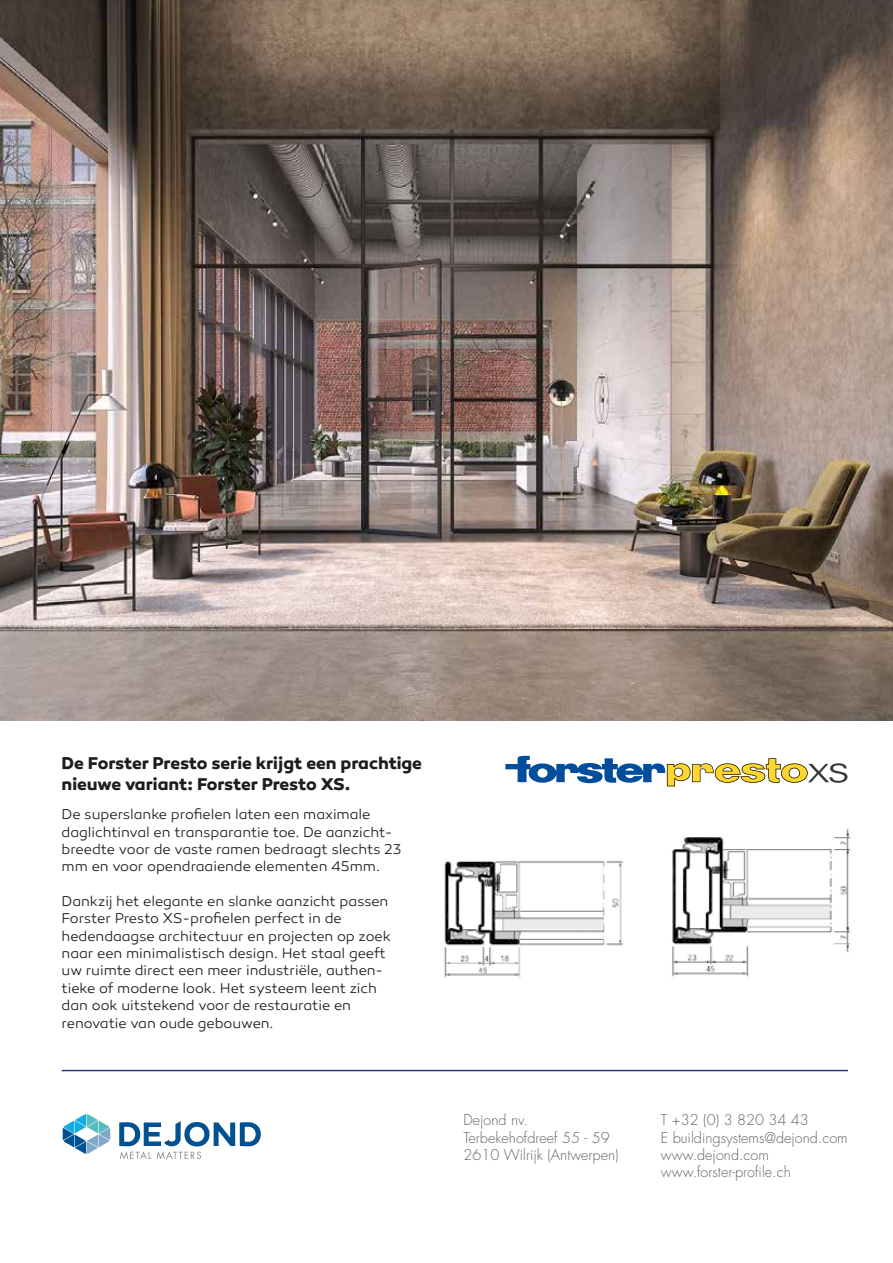
<style>
.page{position:relative;width:893px;height:1263px;background:#fff}
.page>*{position:absolute;margin:0;border:0;box-sizing:border-box;transform-origin:0 0}
.t1{font:700 17.4px/20.9px "Canaro";letter-spacing:-.005em;color:#1d1d1b}
.t2{font:300 14.4px/17.4px "Canaro";letter-spacing:-.005em;color:#1d1d1b}
.t3{font:300 14.4px/17.4px "Futura";color:#646463}
</style>
<div class="page">
<img style="left:0;top:0;width:893px;height:720px">
<img style="left:444px;top:828px;width:407px;height:150px">
<svg style="left:505px;top:756px;width:342px;height:30px"></svg>
<hr style="left:62px;top:1070px;width:786px;height:1px;background:#283583">
<svg style="left:63px;top:1114px;width:47px;height:40px"></svg>
<svg style="left:119px;top:1121px;width:142px;height:38px"></svg>
<p class="t1" style="left:62px;top:753px;width:362px">De Forster Presto serie krijgt een prachtige nieuwe variant: Forster Presto XS.</p>
<p class="t2" style="left:62px;top:806px;width:341px">De superslanke profielen laten een maximale daglichtinval en transparantie toe. De aanzicht&shy;breedte voor de vaste ramen bedraagt slechts 23 mm en voor opendraaiende elementen 45mm.</p>
<p class="t2" style="left:62px;top:893px;width:331px">Dankzij het elegante en slanke aanzicht passen Forster Presto XS-profielen perfect in de hedendaagse architectuur en projecten op zoek naar een minimalistisch design. Het staal geeft uw ruimte direct een meer industriële, authen&shy;tieke of moderne look. Het systeem leent zich dan ook uitstekend voor de restauratie en renovatie van oude gebouwen.</p>
<p class="t3" style="left:463px;top:1112px;width:157px">Dejond nv.<br>Terbekehofdreef 55 - 59<br>2610 Wilrijk (Antwerpen)</p>
<p class="t3" style="left:661px;top:1112px;width:188px">T +32 (0) 3 820 34 43<br>E buildingsystems@dejond.com www.dejond.com www.forster-profile.ch</p>
</div>
